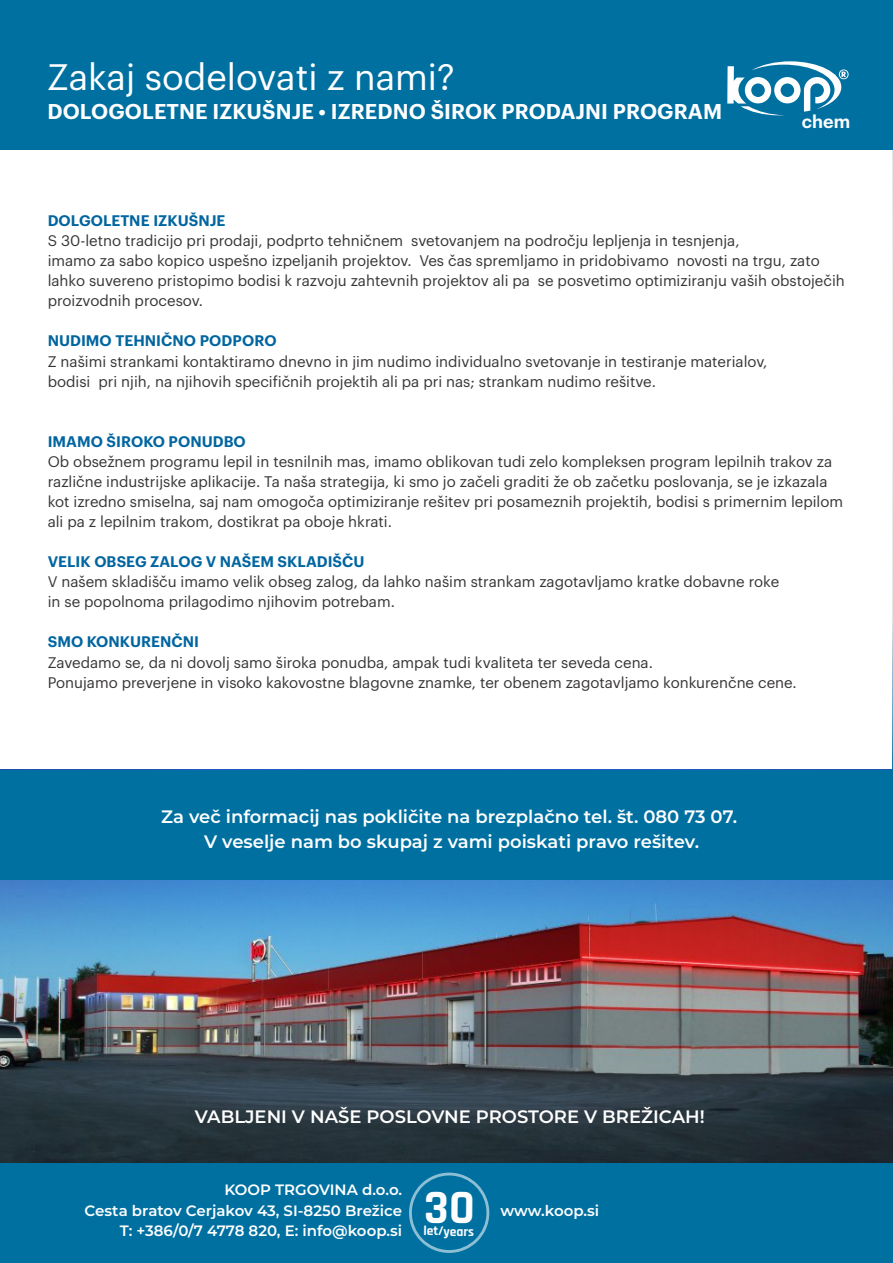
<style>
.page{position:relative;width:893px;height:1263px;background:#fff}
.page>*{position:absolute;margin:0;border:0;box-sizing:border-box;transform-origin:0 0}
.t1{font:36px "Graphik";color:#fefefe}
.t2{font:600 21px "Graphik";letter-spacing:.005em;color:#fefefe}
.t3{font:600 18px/24.8px "Montserrat";color:#fefefe;text-align:center}
.t4{font:600 17.85px "Graphik";color:#fefefe}
.t5{font:15px/20px "Graphik";color:#373435}
.t6{font:600 15px "Graphik";color:#0065a0}
.t7{font:600 15px/20.5px "Montserrat";color:#fefefe;text-align:right}
.t8{font:700 13.5px "Rajdhani";color:#fefefe}
</style>
<div class="page">
<img style="left:0;top:879px;width:893px;height:284px">
<img style="left:892px;top:149px;width:1px;height:452px">
<div style="left:0;top:1163px;width:893px;height:100px;background:#0070a1"></div>
<hr style="left:892px;top:601px;width:1px;height:276px;background:#0070a1">
<div style="left:0;top:0;width:893px;height:149px;background:#0070a1"></div>
<div style="left:0;top:770px;width:893px;height:109px;background:#0070a1"></div>
<svg style="left:727px;top:61px;width:122px;height:54px"></svg>
<svg style="left:409px;top:1172px;width:80px;height:81px"></svg>
<h1 class="t1" style="left:47px;top:61px;width:409px">Zakaj sodelovati z nami?</h1>
<h2 class="t2" style="left:47px;top:102px;width:676px">DOLOGOLETNE IZKUŠNJE • IZREDNO ŠIROK PRODAJNI PROGRAM</h2>
<p class="t6" style="left:48px;top:214px;width:179px">DOLGOLETNE IZKUŠNJE</p>
<p class="t5" style="left:48px;top:231px;width:693px">S 30-letno tradicijo pri prodaji, podprto tehničnem svetovanjem na področju lepljenja in tesnjenja,</p>
<p class="t4" style="left:802px;top:113px;width:50px">chem</p>
<p class="t5" style="left:48px;top:251px;width:799px">imamo za sabo kopico uspešno izpeljanih projektov. Ves čas spremljamo in pridobivamo novosti na trgu, zato lahko suvereno pristopimo bodisi k razvoju zahtevnih projektov ali pa se posvetimo optimiziranju vaših obstoječih proizvodnih procesov.</p>
<p class="t6" style="left:48px;top:334px;width:230px">NUDIMO TEHNIČNO PODPORO</p>
<p class="t5" style="left:48px;top:352px;width:721px">Z našimi strankami kontaktiramo dnevno in jim nudimo individualno svetovanje in testiranje materialov, bodisi pri njih, na njihovih specifičnih projektih ali pa pri nas; strankam nudimo rešitve.</p>
<p class="t6" style="left:48px;top:434px;width:200px">IMAMO ŠIROKO PONUDBO</p>
<p class="t5" style="left:48px;top:452px;width:797px">Ob obsežnem programu lepil in tesnilnih mas, imamo oblikovan tudi zelo kompleksen program lepilnih trakov za različne industrijske aplikacije. Ta naša strategija, ki smo jo začeli graditi že ob začetku poslovanja, se je izkazala kot izredno smiselna, saj nam omogoča optimiziranje rešitev pri posameznih projektih, bodisi s primernim lepilom ali pa z lepilnim trakom, dostikrat pa oboje hkrati.</p>
<p class="t6" style="left:48px;top:555px;width:318px">VELIK OBSEG ZALOG V NAŠEM SKLADIŠČU</p>
<p class="t5" style="left:48px;top:572px;width:733px">V našem skladišču imamo velik obseg zalog, da lahko našim strankam zagotavljamo kratke dobavne roke in se popolnoma prilagodimo njihovim potrebam.</p>
<p class="t6" style="left:48px;top:635px;width:153px">SMO KONKURENČNI</p>
<p class="t5" style="left:48px;top:653px;width:607px">Zavedamo se, da ni dovolj samo široka ponudba, ampak tudi kvaliteta ter seveda cena.</p>
<p class="t5" style="left:48px;top:673px;width:751px">Ponujamo preverjene in visoko kakovostne blagovne znamke, ter obenem zagotavljamo konkurenčne cene.</p>
<p class="t3" style="left:161px;top:804px;width:577px">Za več informacij nas pokličite na brezplačno tel. št. 080 73 07.<br>V veselje nam bo skupaj z vami poiskati pravo rešitev.</p>
<p class="t3" style="left:195px;top:1104px;width:511px">VABLJENI V NAŠE POSLOVNE PROSTORE V BREŽICAH!</p>
<p class="t7" style="left:85px;top:1179px;width:319px">KOOP TRGOVINA d.o.o.<br>Cesta bratov Cerjakov 43, SI-8250 Brežice<br>T: +386/0/7 4778 820, E: info@koop.si</p>
<p class="t8" style="left:424px;top:1225px;width:52px;rotate:1deg">let/years</p>
<p class="t7" style="left:501px;top:1200px;width:100px">www.koop.si</p>
</div>
